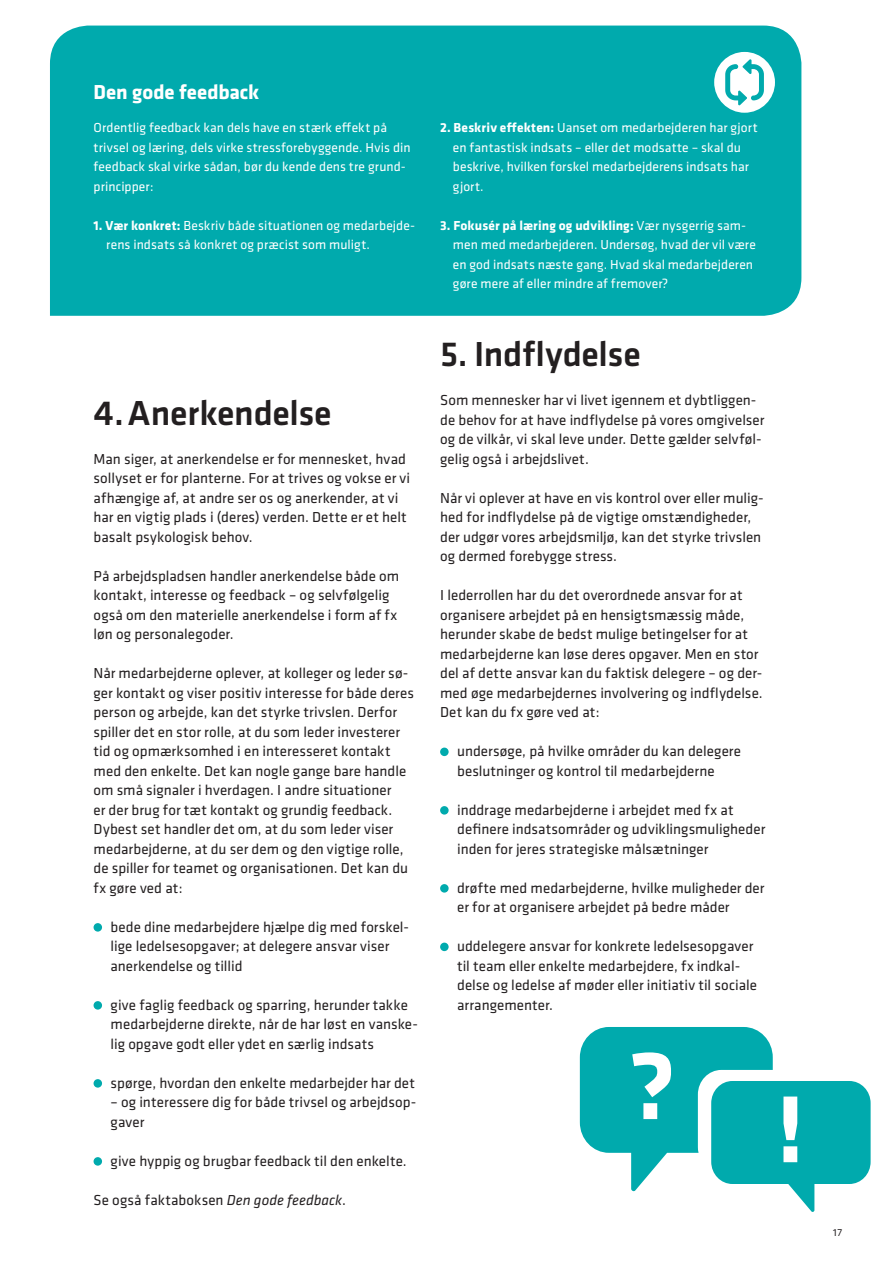
<style>
.page{position:relative;width:893px;height:1263px;background:#fff}
.page>*{position:absolute;margin:0;border:0;box-sizing:border-box;transform-origin:0 0}
.t1{font:500 36px "Klavika Basic";letter-spacing:-.005em;color:#231f20}
.t2{font:700 21px "Klavika Basic";letter-spacing:-.005em;color:#fff}
.t3{font:15px/19.5px "Klavika Basic";color:#231f20}
.t4{font:13.5px/19.5px "Klavika Basic";letter-spacing:.005em;color:#fff}
.t5{font:10.5px "Klavika Basic";color:#231f20}
.s1{font-weight:700}
.s2{font-style:italic}
</style>
<div class="page">
<div style="left:50px;top:26px;width:751px;height:290px;background:#00aaad"></div>
<div style="left:440px;top:747px;width:9px;height:9px;background:#00aaad;border-radius:50%"></div>
<div style="left:440px;top:806px;width:9px;height:8px;background:#00aaad;border-radius:50%"></div>
<div style="left:440px;top:884px;width:9px;height:8px;background:#00aaad;border-radius:50%"></div>
<div style="left:440px;top:942px;width:9px;height:9px;background:#00aaad;border-radius:50%"></div>
<svg style="left:580px;top:1027px;width:291px;height:185px"></svg>
<div style="left:94px;top:923px;width:8px;height:8px;background:#00aaad;border-radius:50%"></div>
<div style="left:94px;top:1001px;width:8px;height:8px;background:#00aaad;border-radius:50%"></div>
<div style="left:94px;top:1079px;width:8px;height:8px;background:#00aaad;border-radius:50%"></div>
<div style="left:94px;top:1157px;width:8px;height:9px;background:#00aaad;border-radius:50%"></div>
<div style="left:714px;top:52px;width:61px;height:61px;background:#fff;border-radius:50%"></div>
<svg style="left:725px;top:59px;width:39px;height:46px"></svg>
<h2 class="t2" style="left:94px;top:77px;width:167px">Den gode feedback</h2>
<p class="t4" style="left:94px;top:117px;width:318px">Ordentlig feedback kan dels have en stærk effekt på trivsel og læring, dels virke stressforebyggende. Hvis din feedback skal virke sådan, bør du kende dens tre grund&shy;principper:</p>
<p class="t4" style="left:106px;top:215px;width:310px;text-indent:-13px"><span class="s1">1. Vær konkret:</span> Beskriv både situationen og medarbejde&shy;rens indsats så konkret og præcist som muligt.</p>
<h1 class="t1" style="left:94px;top:388px;width:240px">4. Anerkendelse</h1>
<p class="t3" style="left:94px;top:448px;width:318px">Man siger, at anerkendelse er for mennesket, hvad sollyset er for planterne. For at trives og vokse er vi afhængige af, at andre ser os og anerkender, at vi har en vigtig plads i (deres) verden. Dette er et helt basalt psykologisk behov.</p>
<p class="t3" style="left:94px;top:565px;width:307px">På arbejdspladsen handler anerkendelse både om kontakt, interesse og feedback – og selvfølgelig også om den materielle anerkendelse i form af fx løn og personalegoder.</p>
<p class="t3" style="left:94px;top:663px;width:322px">Når medarbejderne oplever, at kolleger og leder sø&shy;ger kontakt og viser positiv interesse for både deres person og arbejde, kan det styrke trivslen. Derfor spiller det en stor rolle, at du som leder investerer tid og opmærksomhed i en interesseret kontakt med den enkelte. Det kan nogle gange bare handle om små signaler i hverdagen. I andre situationer<br>er der brug for tæt kontakt og grundig feedback.<br>Dybest set handler det om, at du som leder viser medarbejderne, at du ser dem og den vigtige rolle, de spiller for teamet og organisationen. Det kan du fx gøre ved at:</p>
<p class="t3" style="left:111px;top:916px;width:300px">bede dine medarbejdere hjælpe dig med forskel&shy;lige ledelsesopgaver; at delegere ansvar viser anerkendelse og tillid</p>
<p class="t3" style="left:111px;top:994px;width:309px">give faglig feedback og sparring, herunder takke medarbejderne direkte, når de har løst en vanske&shy;lig opgave godt eller ydet en særlig indsats</p>
<p class="t3" style="left:111px;top:1072px;width:306px">spørge, hvordan den enkelte medarbejder har det</p>
<p class="t3" style="left:111px;top:1092px;width:307px">– og interessere dig for både trivsel og arbejdsop&shy;gaver</p>
<p class="t3" style="left:111px;top:1150px;width:298px">give hyppig og brugbar feedback til den enkelte.</p>
<p class="t3" style="left:94px;top:1189px;width:254px">Se også faktaboksen <span class="s2">Den gode feedback</span>.</p>
<p class="t4" style="left:453px;top:117px;width:306px;text-indent:-13px"><span class="s1">2. Beskriv effekten:</span> Uanset om medarbejderen har gjort en fantastisk indsats – eller det modsatte – skal du beskrive, hvilken forskel medarbejderens indsats har gjort.</p>
<p class="t4" style="left:453px;top:215px;width:305px;text-indent:-13px"><span class="s1">3. Fokusér på læring og udvikling:</span> Vær nysgerrig sam&shy;men med medarbejderen. Undersøg, hvad der vil være en god indsats næste gang. Hvad skal medarbejderen gøre mere af eller mindre af fremover?</p>
<h1 class="t1" style="left:440px;top:330px;width:202px">5. Indflydelse</h1>
<p class="t3" style="left:440px;top:390px;width:326px">Som mennesker har vi livet igennem et dybtliggen&shy;de behov for at have indflydelse på vores omgivelser og de vilkår, vi skal leve under. Dette gælder selvføl&shy;gelig også i arbejdslivet.</p>
<p class="t3" style="left:440px;top:487px;width:325px">Når vi oplever at have en vis kontrol over eller mulig&shy;hed for indflydelse på de vigtige omstændigheder, der udgør vores arbejdsmiljø, kan det styrke trivslen og dermed forebygge stress.</p>
<p class="t3" style="left:440px;top:585px;width:324px">I lederrollen har du det overordnede ansvar for at organisere arbejdet på en hensigtsmæssig måde, herunder skabe de bedst mulige betingelser for at medarbejderne kan løse deres opgaver. Men en stor del af dette ansvar kan du faktisk delegere – og der&shy;med øge medarbejdernes involvering og indflydelse.<br>Det kan du fx gøre ved at:</p>
<p class="t3" style="left:457px;top:741px;width:286px">undersøge, på hvilke områder du kan delegere beslutninger og kontrol til medarbejderne</p>
<p class="t3" style="left:457px;top:799px;width:310px">inddrage medarbejderne i arbejdet med fx at definere indsatsområder og udviklingsmuligheder inden for jeres strategiske målsætninger</p>
<p class="t3" style="left:457px;top:877px;width:309px">drøfte med medarbejderne, hvilke muligheder der er for at organisere arbejdet på bedre måder</p>
<p class="t3" style="left:457px;top:936px;width:301px">uddelegere ansvar for konkrete ledelsesopgaver til team eller enkelte medarbejdere, fx indkal&shy;delse og ledelse af møder eller initiativ til sociale arrangementer.</p>
<p class="t5" style="left:833px;top:1225px;width:10px">17</p>
</div>
